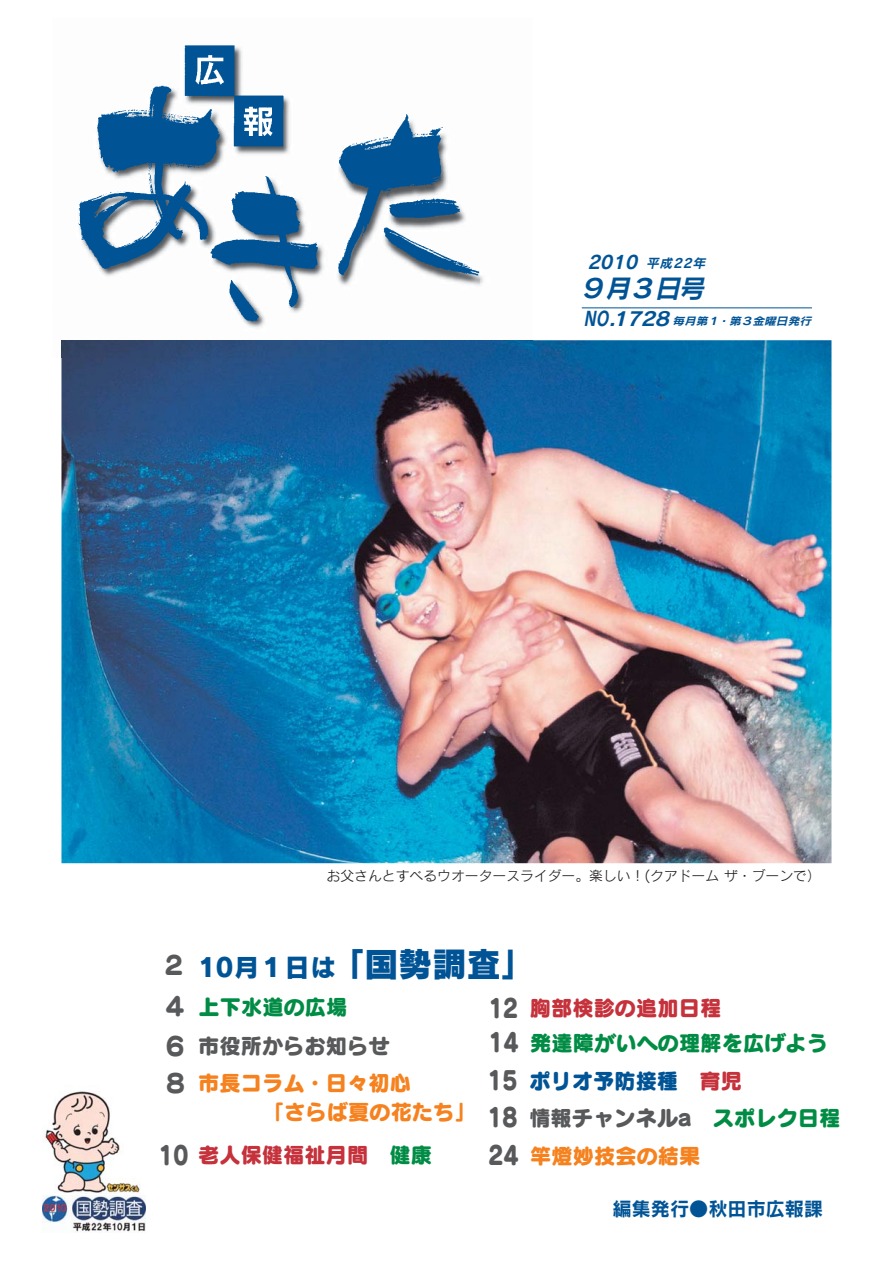
<style>
.page{position:relative;width:893px;height:1263px;background:#fff}
.page>*{position:absolute;margin:0;border:0;box-sizing:border-box;transform-origin:0 0}
.t1{font:25.5px "Rodin CID EB";color:#005496}
.t2{font:25.5px/39.3px "Seurat CID EB";color:#58595b;scale:.9 1}
.t3{font:italic 25.5px "Rodin CID B";color:#005496}
.t4{font:21.3px/36.6px "Seurat CID EB";color:#58595b}
.t5{font:21.3px/28.5px "Seurat CID EB";color:#f5821f}
.t6{font:21.3px "Seurat CID EB";color:#c5323c}
.t7{font:21.3px "Seurat CID EB";color:#008c44}
.t8{font:19.2px "Rodin CID B";color:#005496}
.t9{font:italic 18.9px "Rodin CID B";color:#005496;scale:1.11 1}
.t10{font:italic 18px "Rodin CID B";color:#005496}
.t11{font:13.8px "Rodin CID M";color:#231f20}
.t12{font:italic 12.75px "Rodin CID B";color:#005496}
.t13{font:italic 10.5px "Rodin CID B";color:#005496;scale:1.11 1}
.s1{font-size:19.5px}
.s2{font-size:34.05px}
.s3{font-size:25.5px;color:#58595b}
.s4{font-size:25.5px}
.s5{color:#005496}
.s6{color:#c5323c}
.s7{color:#008c44}
</style>
<div class="page">
<img style="left:61px;top:340px;width:770px;height:523px">
<img style="left:61px;top:340px;width:471px;height:17px">
<hr style="left:581px;top:308px;width:231px;height:1px;background:#005496">
<img style="left:43px;top:1091px;width:97px;height:102px">
<img style="left:43px;top:1195px;width:102px;height:37px">
<img style="left:61px;top:45px;width:464px;height:308px">
<p class="t10" style="left:587px;top:256px;width:55px">2010</p>
<p class="t12" style="left:646px;top:259px;width:63px">平成22年</p>
<p class="t3" style="left:579px;top:279px;width:132px">９月３日号</p>
<p class="t9" style="left:583px;top:312px;width:82px"><span class="s1">NO</span>.1728</p>
<p class="t13" style="left:672px;top:318px;width:128px">毎月第１・第３金曜日発行</p>
<p class="t11" style="left:326px;top:871px;width:495px">お父さんとすべるウオータースライダー。楽しい！(クアドームザ・ブーンで）</p>
<p class="t2" style="left:163px;top:949px;width:27px">２</p>
<p class="t1" style="left:198px;top:957px;width:338px">10月１日は<span class="s2">「国勢調査」</span></p>
<p class="t2" style="left:163px;top:990px;width:28px">４<br>６</p>
<p class="t6" style="left:488px;top:1000px;width:234px"><span class="s3">12</span> 胸部検診の追加日程</p>
<p class="t7" style="left:199px;top:999px;width:150px">上下水道の広場</p>
<p class="t2" style="left:488px;top:1026px;width:35px">14</p>
<p class="t7" style="left:530px;top:1035px;width:299px">発達障がいへの理解を広げよう</p>
<p class="t4" style="left:198px;top:1031px;width:193px">市役所からお知らせ</p>
<p class="t2" style="left:164px;top:1067px;width:27px">８</p>
<p class="t4" style="left:487px;top:1066px;width:354px"><span class="s4">15</span> <span class="s5">ポリオ予防接種</span> <span class="s6">育児<br></span><span class="s4">18</span> 情報チャンネルa <span class="s7">スポレク日程</span></p>
<p class="t5" style="left:263px;top:1072px;width:214px;text-indent:-65px">市長コラム・日々初心<br>「さらば夏の花たち」</p>
<p class="t6" style="left:158px;top:1147px;width:275px"><span class="s3">10</span> 老人保健福祉月間　<span class="s7">健康</span></p>
<p class="t2" style="left:488px;top:1139px;width:35px">24</p>
<p class="t5" style="left:530px;top:1145px;width:172px">竿燈妙技会の結果</p>
<p class="t8" style="left:612px;top:1201px;width:212px">編集発行●秋田市広報課</p>
</div>
